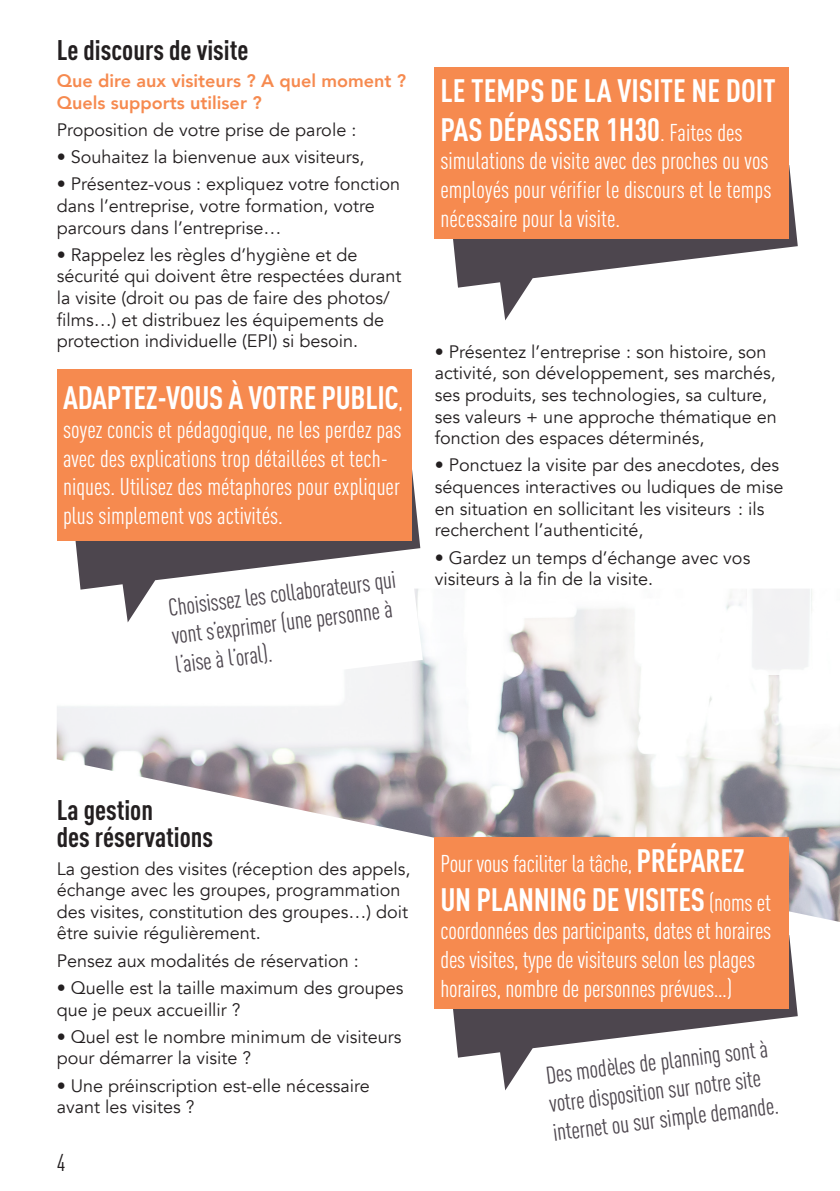
<style>
.page{position:relative;width:840px;height:1191px;background:#fff}
.page>*{position:absolute;margin:0;border:0;box-sizing:border-box;transform-origin:0 0}
.t1{font:700 32px/38.4px "DIN Cond";letter-spacing:-.01em;color:#fff}
.t2{font:700 28px "DIN Cond";color:#231f20}
.t3{font:24px/28.8px "DIN Cond";color:#fff}
.t4{font:24px/28.8px "DIN Cond";color:#4d464e}
.t5{font:24px "DIN Cond";color:#231f20}
.t6{font:18px/21.6px "Avenir";color:#231f20}
.t7{font:800 18px/21.6px "Avenir";color:#f68a4f}
.s1{font-weight:400;font-size:24px}
.s2{font-weight:700;font-size:32px}
</style>
<div class="page">
<img style="left:57px;top:589px;width:782px;height:333px">
<svg style="left:453px;top:165px;width:344px;height:155px"></svg>
<div style="left:434px;top:67px;width:354px;height:172px;background:#f68a4f"></div>
<svg style="left:72px;top:467px;width:348px;height:155px;fill:#4d464e"></svg>
<div style="left:57px;top:369px;width:354px;height:172px;background:#f68a4f"></div>
<svg style="left:449px;top:935px;width:348px;height:155px"></svg>
<div style="left:434px;top:837px;width:354px;height:171px;background:#f68a4f"></div>
<svg style="left:160px;top:552px;width:262px;height:138px"></svg>
<div style="left:746px;top:588px;width:64px;height:87px;background:#f2f2f3"></div>
<p class="t2" style="left:57px;top:33px;width:193px">Le discours de visite</p>
<p class="t7" style="left:57px;top:69px;width:351px">Que dire aux visiteurs ? A quel moment ?<br>Quels supports utiliser ?</p>
<p class="t6" style="left:57px;top:119px;width:301px">Proposition de votre prise de parole :</p>
<p class="t6" style="left:57px;top:146px;width:309px">• Souhaitez la bienvenue aux visiteurs,</p>
<p class="t6" style="left:57px;top:174px;width:345px">• Présentez-vous : expliquez votre fonction dans l’entreprise, votre formation, votre parcours dans l’entreprise…</p>
<p class="t6" style="left:57px;top:244px;width:346px">• Rappelez les règles d’hygiène et de sécurité qui doivent être respectées durant la visite (droit ou pas de faire des photos/ films…) et distribuez les équipements de protection individuelle (EPI) si besoin.</p>
<p class="t1" style="left:63px;top:377px;width:341px">ADAPTEZ-VOUS À VOTRE PUBLIC<span class="s1">,</span></p>
<p class="t3" style="left:63px;top:414px;width:340px">soyez concis et pédagogique, ne les perdez pas avec des explications trop détaillées et tech&shy;niques. Utilisez des métaphores pour expliquer plus simplement vos activités.</p>
<p class="t4" style="left:167px;top:593px;width:230px;rotate:-7deg">Choisissez les collaborateurs qui vont s’exprimer (une personne à l’aise à l’oral).</p>
<p class="t1" style="left:440px;top:71px;width:337px">LE TEMPS DE LA VISITE NE DOIT<br>PAS DÉPASSER 1H30<span class="s1">. Faites des</span></p>
<p class="t3" style="left:440px;top:146px;width:332px;text-align:justify">simulations de visite avec des proches ou vos employés pour vérifier le discours et le temps nécessaire pour la visite.</p>
<p class="t6" style="left:434px;top:341px;width:343px">• Présentez l’entreprise : son histoire, son activité, son développement, ses marchés, ses produits, ses technologies, sa culture, ses valeurs + une approche thématique en fonction des espaces déterminés,</p>
<p class="t6" style="left:434px;top:455px;width:350px">• Ponctuez la visite par des anecdotes, des séquences interactives ou ludiques de mise en situation en sollicitant les visiteurs : ils recherchent l’authenticité,</p>
<p class="t6" style="left:434px;top:547px;width:317px">• Gardez un temps d’échange avec vos visiteurs à la fin de la visite.</p>
<p class="t2" style="left:57px;top:792px;width:98px">La gestion</p>
<p class="t2" style="left:57px;top:820px;width:158px">des réservations</p>
<p class="t6" style="left:57px;top:858px;width:355px">La gestion des visites (réception des appels, échange avec les groupes, programmation des visites, constitution des groupes…) doit être suivie régulièrement.</p>
<p class="t6" style="left:57px;top:950px;width:303px">Pensez aux modalités de réservation :</p>
<p class="t6" style="left:57px;top:977px;width:348px">• Quelle est la taille maximum des groupes que je peux accueillir ?</p>
<p class="t6" style="left:57px;top:1026px;width:346px">• Quel est le nombre minimum de visiteurs pour démarrer la visite ?</p>
<p class="t6" style="left:57px;top:1075px;width:314px">• Une préinscription est-elle nécessaire avant les visites ?</p>
<h3 class="t5" style="left:57px;top:1148px;width:10px">4</h3>
<p class="t3" style="left:440px;top:849px;width:305px">Pour vous faciliter la tâche, <span class="s2">PRÉPAREZ</span></p>
<p class="t1" style="left:440px;top:879px;width:332px">UN PLANNING DE VISITES <span class="s1">(noms et</span></p>
<p class="t3" style="left:440px;top:916px;width:332px">coordonnées des participants, dates et horaires des visites, type de visiteurs selon les plages horaires, nombre de personnes prévues…)</p>
<p class="t4" style="left:544px;top:1060px;width:228px;rotate:-7deg">Des modèles de planning sont à votre disposition sur notre site internet ou sur simple demande.</p>
</div>
